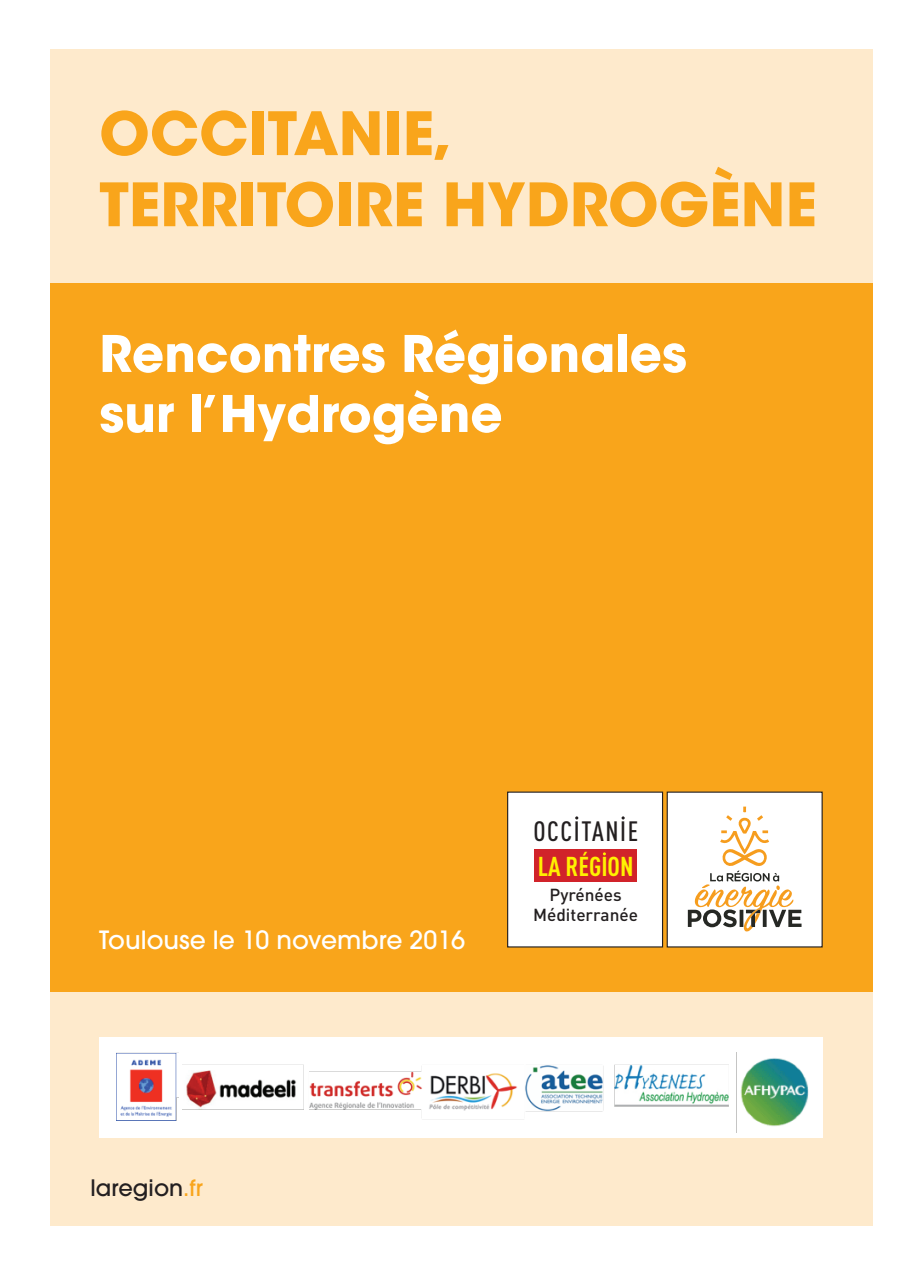
<style>
.page{position:relative;width:922px;height:1276px;background:#fff}
.page>*{position:absolute;margin:0;border:0;box-sizing:border-box;transform-origin:0 0}
.t1{font:700 59.25px/71px "ITC Avant Garde Std";color:#f9a51b}
.t2{font:700 50px/60px "ITC Avant Garde Std";color:#fff}
.t3{font:500 27.5px "DIN Cond";letter-spacing:.06em;color:#231f20}
.t4{font:700 27px "DIN Cond";color:#fff101}
.t5{font:500 25px "Avant Garde";color:#fff}
.t6{font:500 22.5px "Avant Garde";color:#231f20}
.t7{font:500 17.25px/20.8px "DIN Pro";color:#231f20;text-align:center}
.s1{color:#f9a51b}
</style>
<div class="page">
<div style="left:50px;top:50px;width:822px;height:375px;background:#feeacc"></div>
<div style="left:50px;top:283px;width:822px;height:709px;background:#f9a51b"></div>
<div style="left:50px;top:992px;width:822px;height:234px;background:#feeacc"></div>
<div style="left:507px;top:792px;width:155px;height:155px;background:#fff"></div>
<div style="left:507px;top:791px;width:156px;height:156px;border:1px solid #231f20"></div>
<div style="left:534px;top:849px;width:103px;height:32px;background:#d1232a"></div>
<div style="left:99px;top:1037px;width:723px;height:100px;background:#fff"></div>
<img style="left:182px;top:1052px;width:627px;height:80px">
<img style="left:116px;top:1052px;width:62px;height:68px">
<div style="left:667px;top:792px;width:154px;height:155px;background:#fff"></div>
<svg style="left:687px;top:806px;width:114px;height:125px"></svg>
<p class="t1" style="left:99px;top:97px;width:718px">OCCITANIE,<br>TERRITOIRE HYDROGÈNE</p>
<p class="t2" style="left:99px;top:323px;width:589px">Rencontres Régionales sur l’Hydrogène</p>
<p class="t3" style="left:533px;top:815px;width:106px">OCCITANIE</p>
<p class="t4" style="left:537px;top:849px;width:97px">LA RÉGION</p>
<p class="t5" style="left:99px;top:924px;width:367px">Toulouse le 10 novembre 2016</p>
<p class="t7" style="left:533px;top:883px;width:106px">Pyrénées<br>Méditerranée</p>
<p class="t6" style="left:90px;top:1173px;width:114px">laregion<span class="s1">.fr</span></p>
</div>
